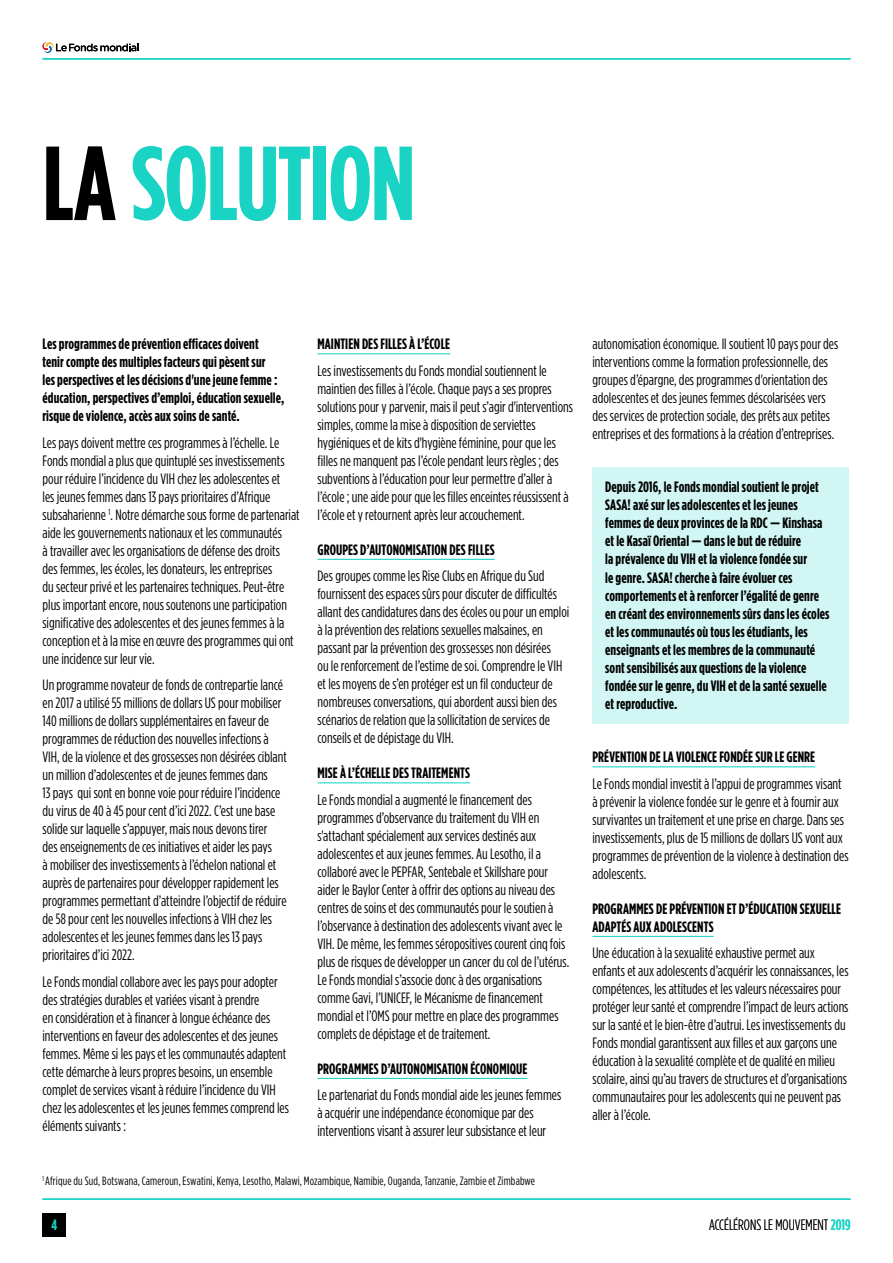
<style>
.page{position:relative;width:893px;height:1263px;background:#fff}
.page>*{position:absolute;margin:0;border:0;box-sizing:border-box;transform-origin:0 0}
.t1{font:700 105px "Gotham Condensed";letter-spacing:-.015em;color:#19d3c5}
.t2{font:15px/18px "Gotham Condensed";color:#000}
.t3{font:700 15px/18px "Gotham Condensed";letter-spacing:.005em;color:#000}
.t4{font:300 15px "Gotham Condensed";color:#000}
.t5{font:700 15px "Gotham Condensed";color:#19d3c5}
.t6{font:12px "Gotham Condensed";letter-spacing:.015em;color:#000}
.s1{color:#000}
.s2{font-weight:500;color:#19d3c5}
</style>
<div class="page">
<div style="left:592px;top:468px;width:257px;height:256px;background:#d1f6f3"></div>
<hr style="left:317px;top:353px;width:133px;height:1px;background:#19d3c5">
<hr style="left:317px;top:559px;width:178px;height:1px;background:#19d3c5">
<hr style="left:317px;top:782px;width:153px;height:1px;background:#19d3c5">
<hr style="left:317px;top:1078px;width:211px;height:1px;background:#19d3c5">
<hr style="left:592px;top:766px;width:223px;height:1px;background:#19d3c5">
<hr style="left:592px;top:936px;width:122px;height:1px;background:#19d3c5">
<hr style="left:43px;top:1198px;width:807px;height:2px;background:#19d3c5">
<hr style="left:43px;top:58px;width:807px;height:2px;background:#19d3c5">
<div style="left:43px;top:1213px;width:23px;height:24px;background:#000"></div>
<svg style="left:43px;top:42px;width:96px;height:11px"></svg>
<h1 class="t1" style="left:43px;top:122px;width:375px"><span class="s1">LA</span> SOLUTION</h1>
<p class="t3" style="left:43px;top:335px;width:243px">Les programmes de prévention efficaces doivent<br>tenir compte des multiples facteurs qui pèsent sur<br>les perspectives et les décisions d'une jeune femme : éducation, perspectives d’emploi, éducation sexuelle, risque de violence, accès aux soins de santé.</p>
<p class="t2" style="left:43px;top:433px;width:259px">Les pays doivent mettre ces programmes à l’échelle. Le Fonds mondial a plus que quintuplé ses investissements pour réduire l’incidence du VIH chez les adolescentes et<br>les jeunes femmes dans 13 pays prioritaires d’Afrique subsaharienne <sup>1</sup>. Notre démarche sous forme de partenariat aide les gouvernements nationaux et les communautés<br>à travailler avec les organisations de défense des droits<br>des femmes, les écoles, les donateurs, les entreprises<br>du secteur privé et les partenaires techniques. Peut-être plus important encore, nous soutenons une participation significative des adolescentes et des jeunes femmes à la conception et à la mise en œuvre des programmes qui ont une incidence sur leur vie.</p>
<p class="t2" style="left:43px;top:676px;width:246px">Un programme novateur de fonds de contrepartie lancé en 2017 a utilisé 55 millions de dollars US pour mobiliser 140 millions de dollars supplémentaires en faveur de programmes de réduction des nouvelles infections à VIH, de la violence et des grossesses non désirées ciblant un million d’adolescentes et de jeunes femmes dans<br>13 pays qui sont en bonne voie pour réduire l’incidence du virus de 40 à 45 pour cent d’ici 2022. C’est une base solide sur laquelle s’appuyer, mais nous devons tirer<br>des enseignements de ces initiatives et aider les pays<br>à mobiliser des investissements à l’échelon national et auprès de partenaires pour développer rapidement les programmes permettant d’atteindre l’objectif de réduire de 58 pour cent les nouvelles infections à VIH chez les adolescentes et les jeunes femmes dans les 13 pays prioritaires d’ici 2022.</p>
<p class="t2" style="left:43px;top:972px;width:248px">Le Fonds mondial collabore avec les pays pour adopter des stratégies durables et variées visant à prendre<br>en considération et à financer à longue échéance des interventions en faveur des adolescentes et des jeunes femmes. Même si les pays et les communautés adaptent cette démarche à leurs propres besoins, un ensemble complet de services visant à réduire l’incidence du VIH chez les adolescentes et les jeunes femmes comprend les éléments suivants :</p>
<p class="t3" style="left:317px;top:335px;width:134px">MAINTIEN DES FILLES À L’ÉCOLE</p>
<p class="t2" style="left:317px;top:361px;width:257px">Les investissements du Fonds mondial soutiennent le maintien des filles à l’école. Chaque pays a ses propres solutions pour y parvenir, mais il peut s’agir d'interventions simples, comme la mise à disposition de serviettes hygiéniques et de kits d'hygiène féminine, pour que les filles ne manquent pas l’école pendant leurs règles ; des subventions à l’éducation pour leur permettre d’aller à l’école ; une aide pour que les filles enceintes réussissent à l’école et y retournent après leur accouchement.</p>
<p class="t3" style="left:317px;top:540px;width:179px">GROUPES D’AUTONOMISATION DES FILLES</p>
<p class="t2" style="left:317px;top:567px;width:253px">Des groupes comme les Rise Clubs en Afrique du Sud fournissent des espaces sûrs pour discuter de difficultés allant des candidatures dans des écoles ou pour un emploi à la prévention des relations sexuelles malsaines, en passant par la prévention des grossesses non désirées<br>ou le renforcement de l’estime de soi. Comprendre le VIH et les moyens de s’en protéger est un fil conducteur de nombreuses conversations, qui abordent aussi bien des scénarios de relation que la sollicitation de services de conseils et de dépistage du VIH.</p>
<p class="t3" style="left:317px;top:764px;width:154px">MISE À L’ÉCHELLE DES TRAITEMENTS</p>
<p class="t2" style="left:317px;top:790px;width:253px">Le Fonds mondial a augmenté le financement des programmes d’observance du traitement du VIH en s'attachant spécialement aux services destinés aux adolescentes et aux jeunes femmes. Au Lesotho, il a collaboré avec le PEPFAR, Sentebale et Skillshare pour aider le Baylor Center à offrir des options au niveau des centres de soins et des communautés pour le soutien à l’observance à destination des adolescents vivant avec le VIH. De même, les femmes séropositives courent cinq fois plus de risques de développer un cancer du col de l’utérus.<br>Le Fonds mondial s’associe donc à des organisations comme Gavi, l’UNICEF, le Mécanisme de financement mondial et l’OMS pour mettre en place des programmes complets de dépistage et de traitement.</p>
<p class="t3" style="left:317px;top:1059px;width:211px">PROGRAMMES D’AUTONOMISATION ÉCONOMIQUE</p>
<p class="t2" style="left:317px;top:1086px;width:245px">Le partenariat du Fonds mondial aide les jeunes femmes à acquérir une indépendance économique par des interventions visant à assurer leur subsistance et leur</p>
<p class="t6" style="left:43px;top:1174px;width:494px"><sup>1</sup> Afrique du Sud, Botswana, Cameroun, Eswatini, Kenya, Lesotho, Malawi, Mozambique, Namibie, Ouganda, Tanzanie, Zambie et Zimbabwe</p>
<p class="t2" style="left:592px;top:335px;width:247px">autonomisation économique. Il soutient 10 pays pour des interventions comme la formation professionnelle, des groupes d’épargne, des programmes d'orientation des adolescentes et des jeunes femmes déscolarisées vers des services de protection sociale, des prêts aux petites entreprises et des formations à la création d’entreprises.</p>
<p class="t3" style="left:605px;top:478px;width:226px">Depuis 2016, le Fonds mondial soutient le projet SASA! axé sur les adolescentes et les jeunes femmes de deux provinces de la RDC — Kinshasa et le Kasaï Oriental — dans le but de réduire<br>la prévalence du VIH et la violence fondée sur<br>le genre. SASA! cherche à faire évoluer ces comportements et à renforcer l’égalité de genre en créant des environnements sûrs dans les écoles et les communautés où tous les étudiants, les enseignants et les membres de la communauté sont sensibilisés aux questions de la violence fondée sur le genre, du VIH et de la santé sexuelle et reproductive.</p>
<p class="t3" style="left:592px;top:748px;width:224px">PRÉVENTION DE LA VIOLENCE FONDÉE SUR LE GENRE</p>
<p class="t2" style="left:592px;top:774px;width:258px">Le Fonds mondial investit à l’appui de programmes visant à prévenir la violence fondée sur le genre et à fournir aux survivantes un traitement et une prise en charge. Dans ses investissements, plus de 15 millions de dollars US vont aux programmes de prévention de la violence à destination des adolescents.</p>
<p class="t3" style="left:592px;top:899px;width:250px">PROGRAMMES DE PRÉVENTION ET D’ÉDUCATION SEXUELLE<br>ADAPTÉS AUX ADOLESCENTS</p>
<p class="t2" style="left:592px;top:944px;width:258px">Une éducation à la sexualité exhaustive permet aux enfants et aux adolescents d’acquérir les connaissances, les compétences, les attitudes et les valeurs nécessaires pour protéger leur santé et comprendre l’impact de leurs actions sur la santé et le bien-être d’autrui. Les investissements du Fonds mondial garantissent aux filles et aux garçons une éducation à la sexualité complète et de qualité en milieu scolaire, ainsi qu’au travers de structures et d’organisations communautaires pour les adolescents qui ne peuvent pas aller à l’école.</p>
<p class="t5" style="left:52px;top:1216px;width:7px">4</p>
<p class="t4" style="left:709px;top:1217px;width:143px">ACCÉLÉRONS LE MOUVEMENT <span class="s2">2019</span></p>
</div>
